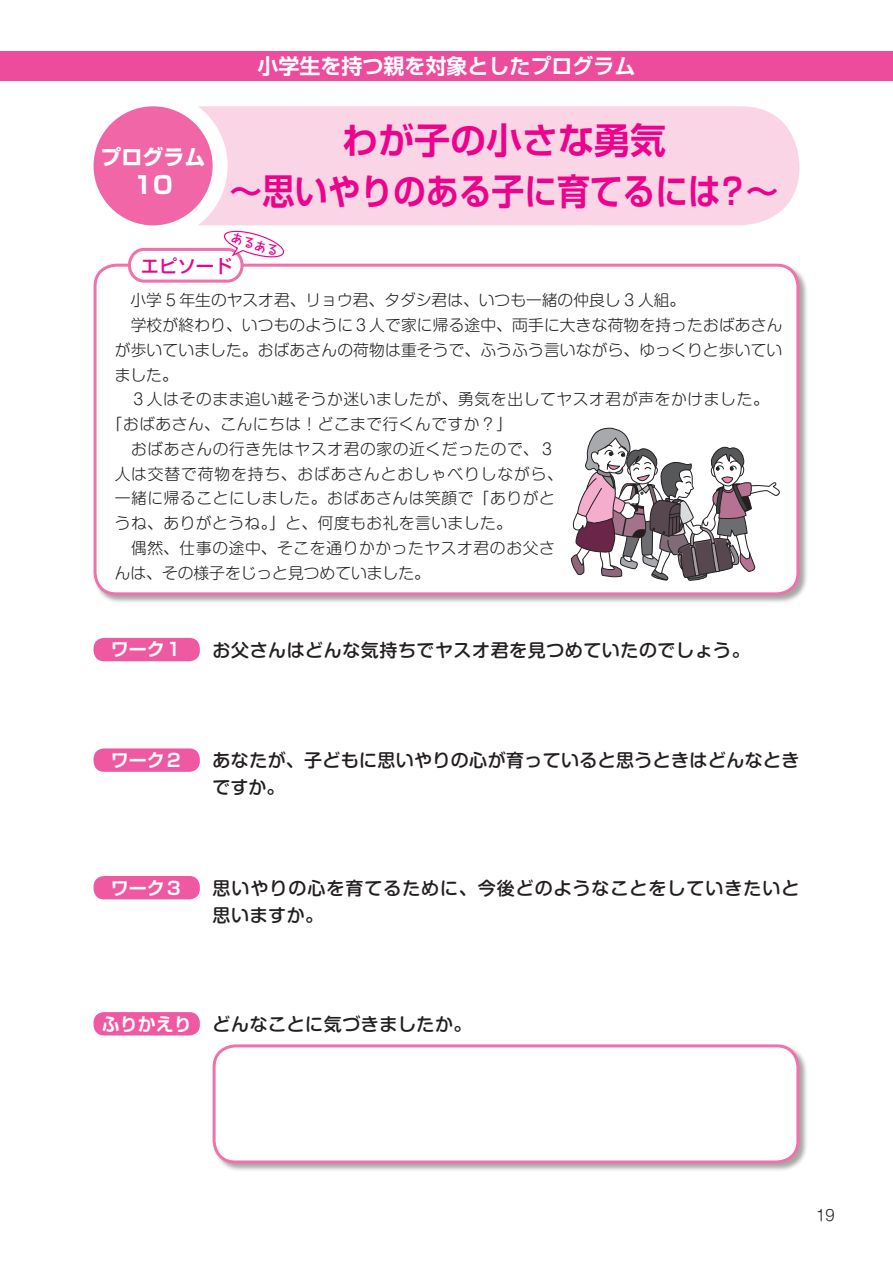
<style>
.page{position:relative;width:893px;height:1263px;background:#fff}
.page>*{position:absolute;margin:0;border:0;box-sizing:border-box;transform-origin:0 0}
.t1{font:700 36px/51px "Shin Go Pr 6 De";color:#ed028c;text-align:center}
.t2{font:700 24px "Shin Go Pr 6";color:#fff}
.t3{font:700 21px "Shin Go Pr 6 De";color:#fff}
.t4{font:700 21px "Shin Go Pr 6";color:#fff}
.t5{font:500 18.3px "Shin Go Pr 6";color:#ed028c}
.t6{font:500 18px/27px "Shin M Go Pr 6";letter-spacing:.03em;color:#231f20}
.t7{font:500 18px/27px "Shin M Go Pr 6";letter-spacing:.055em;color:#231f20}
.t8{font:700 18px "Shin Go Pr 6 De";color:#fff}
.t9{font:300 15.75px "Shin M Go Pr 6";letter-spacing:.03em;color:#231f20}
.t10{font:300 15.75px "Shin M Go Pr 6";letter-spacing:.01em;color:#231f20}
.t11{font:300 15.75px "Shin M Go Pr 6";color:#231f20}
.t12{font:300 15.75px "Shin M Go Pr 6";letter-spacing:.06em;color:#231f20}
.t13{font:300 15px "Shin M Go Pr 6";color:#231f20}
.t14{font:700 12.15px "Taka Hand Std De";color:#ed028c}
</style>
<div class="page">
<div style="left:93px;top:263px;width:715px;height:341px;background:#231f20;opacity:.4"></div>
<div style="left:95px;top:265px;width:703px;height:329px;background:#fff;border-radius:21px"></div>
<div style="left:94px;top:264px;width:705px;height:331px;border:3px solid #f171ab;border-radius:21px"></div>
<div style="left:212px;top:1044px;width:596px;height:128px;background:#231f20;opacity:.4"></div>
<div style="left:214px;top:1046px;width:584px;height:116px;background:#fff;border-radius:21px"></div>
<div style="left:213px;top:1044px;width:586px;height:119px;border:3px solid #f171ab;border-radius:21px"></div>
<div style="left:94px;top:748px;width:106px;height:24px;background:#ef59a1;border-radius:10px"></div>
<div style="left:94px;top:876px;width:106px;height:23px;background:#ef59a1;border-radius:10px"></div>
<div style="left:94px;top:638px;width:106px;height:23px;background:#ef59a1;border-radius:10px"></div>
<div style="left:94px;top:1012px;width:106px;height:23px;background:#ef59a1;border-radius:10px"></div>
<svg style="left:571px;top:428px;width:209px;height:153px"></svg>
<div style="left:0;top:51px;width:893px;height:30px;background:#ed4c9c"></div>
<div style="left:123px;top:106px;width:676px;height:119px;background:#fad5e5;border-radius:59px"></div>
<div style="left:86px;top:99px;width:134px;height:134px;background:#f166a7;border-radius:50%"></div>
<div style="left:79px;top:91px;width:149px;height:149px;border:15px solid #fff;border-radius:50%"></div>
<div style="left:129px;top:249px;width:113px;height:32px;background:#fff;border-radius:15px"></div>
<div style="left:128px;top:248px;width:116px;height:35px;border:3px solid #f171ab;border-radius:15px"></div>
<svg style="left:222px;top:230px;width:63px;height:30px"></svg>
<h3 class="t4" style="left:101px;top:140px;width:106px">プログラム</h3>
<h2 class="t2" style="left:134px;top:166px;width:41px">10</h2>
<h3 class="t3" style="left:257px;top:49px;width:380px">小学生を持つ親を対象としたプログラム</h3>
<h1 class="t1" style="left:229px;top:113px;width:551px">わが子の小さな勇気<br>～思いやりのある子に育てるには？～</h1>
<p class="t14" style="left:234px;top:229px;width:50px;rotate:17deg">あるある</p>
<p class="t5" style="left:141px;top:251px;width:93px">エピソード</p>
<p class="t11" style="left:115px;top:288px;width:572px">　小学 5 年生のヤスオ君、リョウ君、タダシ君は、いつも一緒の仲良し 3 人組。</p>
<p class="t10" style="left:115px;top:313px;width:669px">　学校が終わり、いつものように３人で家に帰る途中、両手に大きな荷物を持ったおばあさん</p>
<p class="t10" style="left:115px;top:337px;width:669px">が歩いていました。おばあさんの荷物は重そうで、ふうふう言いながら、ゆっくりと歩いてい</p>
<p class="t9" style="left:115px;top:362px;width:64px">ました。</p>
<p class="t9" style="left:115px;top:387px;width:655px">　３人はそのまま追い越そうか迷いましたが、勇気を出してヤスオ君が声をかけました。</p>
<p class="t9" style="left:107px;top:411px;width:407px">「おばあさん、こんにちは！どこまで行くんですか？」</p>
<p class="t9" style="left:115px;top:436px;width:442px">　おばあさんの行き先はヤスオ君の家の近くだったので、３</p>
<p class="t12" style="left:115px;top:461px;width:450px">人は交替で荷物を持ち、おばあさんとおしゃべりしながら、</p>
<p class="t9" style="left:115px;top:486px;width:442px">一緒に帰ることにしました。おばあさんは笑顔で「ありがと</p>
<p class="t9" style="left:115px;top:510px;width:399px">うね、ありがとうね。」と、何度もお礼を言いました。</p>
<p class="t9" style="left:115px;top:535px;width:441px">　偶然、仕事の途中、そこを通りかかったヤスオ君のお父さ</p>
<p class="t11" style="left:115px;top:560px;width:316px">んは、その様子をじっと見つめていました。</p>
<p class="t8" style="left:111px;top:635px;width:73px">ワーク１</p>
<p class="t6" style="left:213px;top:635px;width:539px">お父さんはどんな気持ちでヤスオ君を見つめていたのでしょう。</p>
<p class="t8" style="left:111px;top:745px;width:73px">ワーク２</p>
<p class="t8" style="left:111px;top:873px;width:73px">ワーク３</p>
<p class="t6" style="left:213px;top:746px;width:588px">あなたが、子どもに思いやりの心が育っていると思うときはどんなときですか。</p>
<p class="t7" style="left:213px;top:874px;width:588px">思いやりの心を育てるために、今後どのようなことをしていきたいと思いますか。</p>
<p class="t8" style="left:102px;top:1009px;width:91px">ふりかえり</p>
<p class="t6" style="left:213px;top:1010px;width:261px">どんなことに気づきましたか。</p>
<p class="t13" style="left:816px;top:1203px;width:20px">19</p>
</div>
